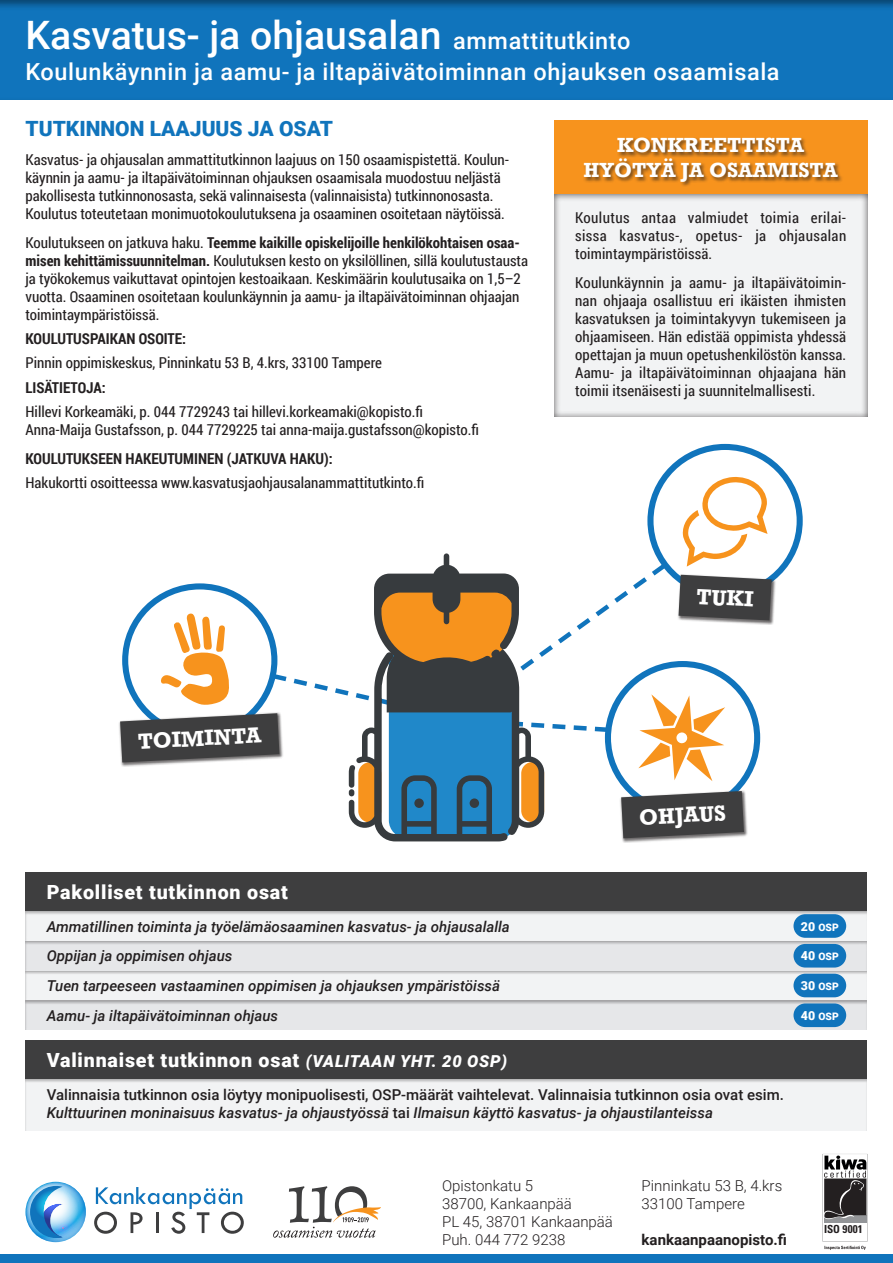
<style>
.page{position:relative;width:893px;height:1263px;background:#fff}
.page>*{position:absolute;margin:0;border:0;box-sizing:border-box;transform-origin:0 0}
.Roboto_basic{font:500 39.15px "Roboto";color:#fff}
.Roboto_basic-2{font:500 23.55px "Roboto";letter-spacing:.025em;color:#fff}
.Miniotsikoiden_tekst{font:700 22.5px "Rockwell";color:#fff}
.Roboto_basic-3{font:700 21px/25.2px "Rockwell";color:#fff;text-align:center}
.Roboto_basic__leipät{font:900 21px "Roboto";color:#1074bc}
.Roboto_basic-4{font:900 19.5px "Roboto";letter-spacing:.04em;color:#fff}
.Roboto_basic__leipät-2{font:15px/18px "Roboto Condensed";color:#231f20;text-align:justify}
.Miniotsikot{font:15px/18px "Roboto Condensed";color:#231f20}
.Miniotsikoiden_tekst-2{font:15px/18px "Roboto Condensed";color:#231f20}
.Roboto_basic-5{font:500 15px/18px "Roboto";color:#231f20}
.Roboto_basic-6{font:italic 500 15px "Roboto";color:#231f20}
.Roboto_basic-7{font:300 15px/18px "Roboto";color:#231f20}
.Roboto_basic__otsiko{font:700 15px "Roboto Condensed";color:#231f20}
.Roboto_basic__otsiko-2{font:15px "Roboto Condensed";color:#231f20}
.Roboto_basic-8{font:700 15px "Roboto";color:#231f20}
.t1{font:700 condensed 11.1px "Univers LT Pro";letter-spacing:.01em;color:#231f20}
.Roboto_basic-9{font:900 10.35px "Roboto";color:#fff}
.s1{font-weight:700}
.s2{font-size:12.45px}
.s3{font-style:italic;font-size:16.5px}
.s4{font-style:italic}
</style>
<div class="page">
<div style="left:0;top:0;width:893px;height:102px;background:#231f20;opacity:.5"></div>
<div style="left:26px;top:1041px;width:841px;height:38px;background:#3e3e3f"></div>
<div style="left:26px;top:873px;width:841px;height:38px;background:#3e3e3f"></div>
<div style="left:25px;top:1077px;width:843px;height:54px;background:#231f20;opacity:.33"></div>
<svg style="left:25px;top:1184px;width:60px;height:57px"></svg>
<svg style="left:94px;top:1187px;width:150px;height:47px"></svg>
<div style="left:0;top:1254px;width:893px;height:9px;background:#1074bc"></div>
<div style="left:551px;top:193px;width:316px;height:227px;background:#231f20;opacity:.75"></div>
<div style="left:554px;top:121px;width:313px;height:73px;background:#f7931d"></div>
<div style="left:583px;top:137px;width:261px;height:50px;background:#231f20;opacity:.66"></div>
<div style="left:25px;top:908px;width:843px;height:33px;background:#231f20;opacity:.33"></div>
<div style="left:793px;top:914px;width:53px;height:24px;background:#1074bc;border-radius:12px"></div>
<div style="left:24px;top:938px;width:843px;height:33px;background:#231f20;opacity:.33"></div>
<div style="left:793px;top:944px;width:53px;height:23px;background:#1074bc;border-radius:12px"></div>
<div style="left:25px;top:968px;width:843px;height:33px;background:#231f20;opacity:.33"></div>
<div style="left:793px;top:974px;width:53px;height:23px;background:#1074bc;border-radius:12px"></div>
<div style="left:24px;top:998px;width:843px;height:33px;background:#231f20;opacity:.33"></div>
<div style="left:793px;top:1003px;width:53px;height:24px;background:#1074bc;border-radius:12px"></div>
<svg style="left:823px;top:1155px;width:44px;height:95px"></svg>
<div style="left:647px;top:444px;width:156px;height:154px;border:6px solid #1074bc;border-radius:50%"></div>
<div style="left:677px;top:573px;width:99px;height:52px;background:#231f20;opacity:.66"></div>
<div style="left:619px;top:789px;width:129px;height:54px;background:#231f20;opacity:.66"></div>
<svg style="left:120px;top:476px;width:652px;height:365px"></svg>
<svg style="left:273px;top:1186px;width:108px;height:52px"></svg>
<p class="Roboto_basic" style="left:26px;top:8px;width:417px">Kasvatus- ja ohjausalan</p>
<p class="Roboto_basic-2" style="left:453px;top:24px;width:179px">ammattitutkinto</p>
<p class="Roboto_basic-2" style="left:26px;top:55px;width:756px">Koulunkäynnin ja aamu- ja iltapäivätoiminnan ohjauksen osaamisala</p>
<p class="Roboto_basic__leipät" style="left:26px;top:114px;width:309px">TUTKINNON LAAJUUS JA OSAT</p>
<p class="Miniotsikoiden_tekst-2" style="left:26px;top:150px;width:485px">Kasvatus- ja ohjausalan ammattitutkinnon laajuus on 150 osaamispistettä. Koulun&shy;käynnin ja aamu- ja iltapäivätoiminnan ohjauksen osaamisala muodostuu neljästä pakollisesta tutkinnonosasta, sekä valinnaisesta (valinnaisista) tutkinnonosasta.<br>Koulutus toteutetaan monimuotokoulutuksena ja osaaminen osoitetaan näytöissä.</p>
<p class="Miniotsikot" style="left:26px;top:233px;width:504px">Koulutukseen on jatkuva haku. <span class="s1">Teemme kaikille opiskelijoille henkilökohtaisen osaa&shy;misen kehittämissuunnitelman.</span> Koulutuksen kesto on yksilöllinen, sillä koulutustausta ja työkokemus vaikuttavat opintojen kestoaikaan. Keskimäärin koulutusaika on 1,5–2 vuotta. Osaaminen osoitetaan koulunkäynnin ja aamu- ja iltapäivätoiminnan ohjaajan toimintaympäristöissä.</p>
<p class="Roboto_basic__otsiko" style="left:26px;top:328px;width:162px">KOULUTUSPAIKAN OSOITE:</p>
<p class="Roboto_basic__otsiko-2" style="left:26px;top:353px;width:358px">Pinnin oppimiskeskus, Pinninkatu 53 B, 4.krs, 33100 Tampere</p>
<p class="Roboto_basic__otsiko" style="left:26px;top:377px;width:82px">LISÄTIETOJA:</p>
<p class="Roboto_basic__leipät-2" style="left:26px;top:402px;width:455px">Hillevi Korkeamäki, p. 044 7729243 tai hillevi.korkeamaki@kopisto.fi<br>Anna-Maija Gustafsson, p. 044 7729225 tai anna-maija.gustafsson@kopisto.fi</p>
<p class="Roboto_basic__otsiko" style="left:26px;top:448px;width:309px">KOULUTUKSEEN HAKEUTUMINEN (JATKUVA HAKU):</p>
<p class="Roboto_basic__leipät-2" style="left:26px;top:473px;width:400px">Hakukortti osoitteessa www.kasvatusjaohjausalanammattitutkinto.fi</p>
<p class="Roboto_basic-3" style="left:584px;top:133px;width:256px">KONKREETTISTA<br>HYÖTYÄ JA OSAAMISTA</p>
<p class="Roboto_basic__leipät-2" style="left:575px;top:208px;width:273px">Koulutus antaa valmiudet toimia erilai&shy;sissa kasvatus-, opetus- ja ohjausalan toimintaympäristöissä.</p>
<p class="Roboto_basic__leipät-2" style="left:575px;top:273px;width:273px">Koulunkäynnin ja aamu- ja iltapäivätoimin&shy;nan ohjaaja osallistuu eri ikäisten ihmisten kasvatuksen ja toimintakyvyn tukemiseen ja ohjaamiseen. Hän edistää oppimista yhdessä opettajan ja muun opetushenkilöstön kanssa.<br>Aamu- ja iltapäivätoiminnan ohjaajana hän toimii itsenäisesti ja suunnitelmallisesti.</p>
<p class="Miniotsikoiden_tekst" style="left:697px;top:583px;width:59px;rotate:3deg">TUKI</p>
<p class="Miniotsikoiden_tekst" style="left:137px;top:728px;width:125px;rotate:-3deg">TOIMINTA</p>
<p class="Roboto_basic-4" style="left:47px;top:879px;width:243px">Pakolliset tutkinnon osat</p>
<p class="Miniotsikoiden_tekst" style="left:638px;top:803px;width:88px;rotate:-3deg">OHJAUS</p>
<p class="Roboto_basic-6" style="left:47px;top:916px;width:465px">Ammatillinen toiminta ja työelämäosaaminen kasvatus- ja ohjausalalla</p>
<p class="Roboto_basic-9" style="left:801px;top:920px;width:39px"><span class="s2">20</span> OSP</p>
<p class="Roboto_basic-6" style="left:47px;top:945px;width:187px">Oppijan ja oppimisen ohjaus</p>
<p class="Roboto_basic-9" style="left:801px;top:949px;width:39px"><span class="s2">40</span> OSP</p>
<p class="Roboto_basic-6" style="left:47px;top:975px;width:455px">Tuen tarpeeseen vastaaminen oppimisen ja ohjauksen ympäristöissä</p>
<p class="Roboto_basic-9" style="left:801px;top:979px;width:39px"><span class="s2">30</span> OSP</p>
<p class="Roboto_basic-6" style="left:47px;top:1005px;width:233px">Aamu- ja iltapäivätoiminnan ohjaus</p>
<p class="Roboto_basic-9" style="left:801px;top:1009px;width:39px"><span class="s2">40</span> OSP</p>
<p class="Roboto_basic-4" style="left:47px;top:1047px;width:462px">Valinnaiset tutkinnon osat <span class="s3">(VALITAAN YHT. 20 OSP)</span></p>
<p class="Roboto_basic-5" style="left:47px;top:1085px;width:739px">Valinnaisia tutkinnon osia löytyy monipuolisesti, OSP-määrät vaihtelevat. Valinnaisia tutkinnon osia ovat esim.<br><span class="s4">Kulttuurinen moninaisuus kasvatus- ja ohjaustyössä</span> tai <span class="s4">Ilmaisun käyttö kasvatus- ja ohjaustilanteissa</span></p>
<p class="Roboto_basic-7" style="left:442px;top:1176px;width:172px">Opistonkatu 5<br>38700, Kankaanpää<br>PL 45, 38701 Kankaanpää<br>Puh. 044 772 9238</p>
<p class="Roboto_basic-7" style="left:642px;top:1176px;width:142px">Pinninkatu 53 B, 4.krs<br>33100 Tampere</p>
<p class="Roboto_basic-8" style="left:642px;top:1229px;width:147px">kankaanpaanopisto.fi</p>
<p class="t1" style="left:824px;top:1222px;width:40px">ISO 9001</p>
</div>
